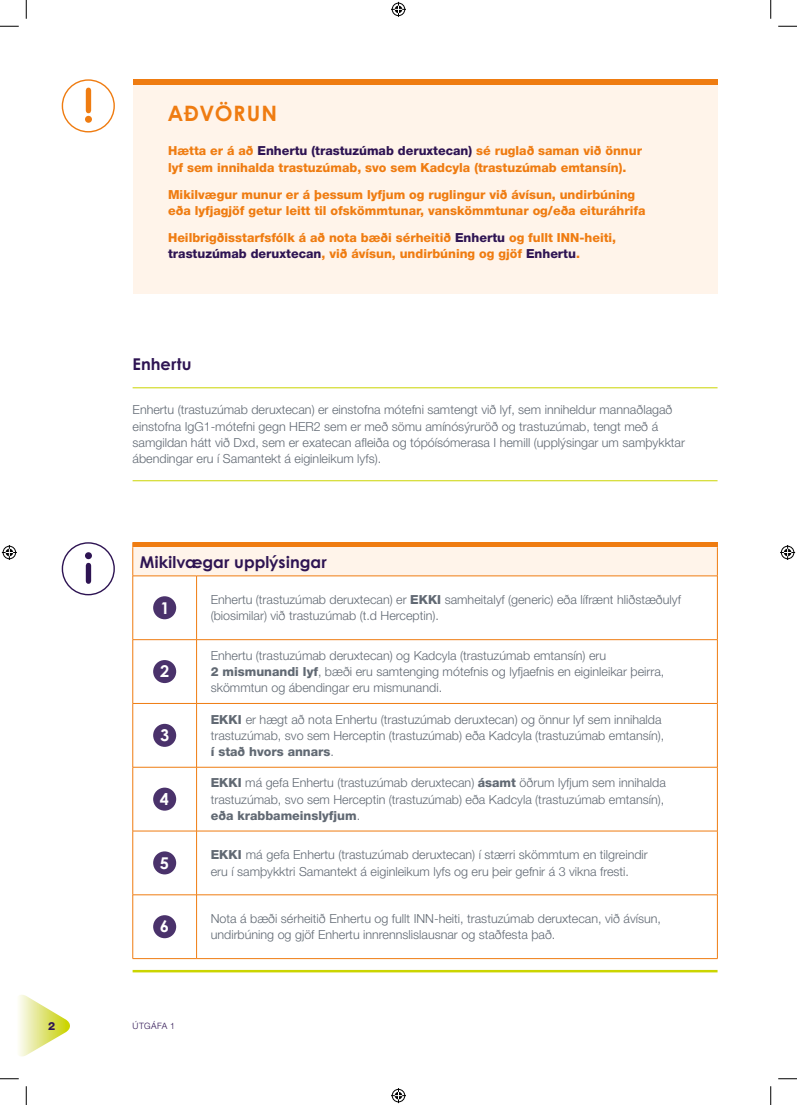
<style>
.page{position:relative;width:797px;height:1105px;background:#fff}
.page>*{position:absolute;margin:0;border:0;box-sizing:border-box;transform-origin:0 0}
.t1{font:700 21.25px "Century Gothic";letter-spacing:.045em;color:#ef7c11}
.t2{font:700 16.25px "Century Gothic";color:#2e1453}
.t3{font:700 16.25px "Century Gothic";color:#fff}
.t4{font:300 12.5px/16.2px "Helvetica Neue LT Pro";color:#616973}
.t5{font:800 12.5px/16.2px "Helvetica Neue LT Pro";color:#ef7c11}
.t6{font:800 11.25px "Helvetica Neue LT Pro";color:#2e1453}
.t7{font:300 8.75px "Helvetica Neue LT Pro";letter-spacing:.05em;color:#2e1453}
.s1{color:#2e1453}
.s2{font-weight:800}
</style>
<div class="page">
<hr style="left:133px;top:970px;width:584px;height:2px;background:#cbd500">
<svg style="left:18px;top:995px;width:52px;height:62px"></svg>
<div style="left:133px;top:79px;width:584px;height:215px;background:#fff4ea"></div>
<div style="left:133px;top:79px;width:584px;height:6px;background:#ef7c11"></div>
<hr style="left:133px;top:480px;width:584px;height:1px;background:#cbd500">
<hr style="left:133px;top:387px;width:584px;height:1px;background:#cbd500">
<div style="left:86px;top:565px;width:5px;height:16px;background:#2e1453"></div>
<div style="left:85px;top:552px;width:7px;height:7px;background:#2e1453;border-radius:50%"></div>
<div style="left:62px;top:542px;width:53px;height:53px;border:1px solid #2e1453;border-radius:50%"></div>
<div style="left:133px;top:542px;width:584px;height:5px;background:#ef7c11"></div>
<div style="left:133px;top:547px;width:584px;height:29px;background:#fff4ea"></div>
<svg style="left:197px;top:577px;width:520px;height:254px"></svg>
<hr style="left:133px;top:576px;width:63px;height:1px;background:#ef7c11">
<hr style="left:196px;top:576px;width:521px;height:1px;background:#ef7c11">
<hr style="left:132px;top:576px;width:1px;height:63px;background:#ef7c11">
<hr style="left:196px;top:576px;width:1px;height:63px;background:#ef7c11">
<hr style="left:717px;top:576px;width:1px;height:63px;background:#ef7c11">
<hr style="left:133px;top:639px;width:63px;height:1px;background:#ef7c11">
<hr style="left:132px;top:640px;width:1px;height:63px;background:#ef7c11">
<hr style="left:196px;top:639px;width:521px;height:1px;background:#ef7c11">
<hr style="left:196px;top:640px;width:1px;height:63px;background:#ef7c11">
<hr style="left:717px;top:640px;width:1px;height:63px;background:#ef7c11">
<hr style="left:133px;top:703px;width:63px;height:1px;background:#ef7c11">
<hr style="left:132px;top:704px;width:1px;height:63px;background:#ef7c11">
<hr style="left:196px;top:703px;width:521px;height:1px;background:#ef7c11">
<hr style="left:196px;top:704px;width:1px;height:63px;background:#ef7c11">
<hr style="left:717px;top:704px;width:1px;height:63px;background:#ef7c11">
<hr style="left:133px;top:767px;width:63px;height:1px;background:#ef7c11">
<hr style="left:132px;top:767px;width:1px;height:64px;background:#ef7c11">
<hr style="left:196px;top:767px;width:521px;height:1px;background:#ef7c11">
<hr style="left:196px;top:767px;width:1px;height:64px;background:#ef7c11">
<hr style="left:717px;top:767px;width:1px;height:64px;background:#ef7c11">
<hr style="left:133px;top:831px;width:63px;height:1px;background:#ef7c11">
<hr style="left:132px;top:831px;width:1px;height:64px;background:#ef7c11">
<hr style="left:196px;top:831px;width:521px;height:1px;background:#ef7c11">
<hr style="left:196px;top:831px;width:1px;height:64px;background:#ef7c11">
<hr style="left:717px;top:831px;width:1px;height:64px;background:#ef7c11">
<hr style="left:133px;top:895px;width:63px;height:1px;background:#ef7c11">
<hr style="left:132px;top:895px;width:1px;height:63px;background:#ef7c11">
<hr style="left:196px;top:895px;width:521px;height:1px;background:#ef7c11">
<hr style="left:196px;top:895px;width:1px;height:63px;background:#ef7c11">
<hr style="left:717px;top:895px;width:1px;height:63px;background:#ef7c11">
<hr style="left:133px;top:958px;width:63px;height:1px;background:#ef7c11">
<hr style="left:196px;top:958px;width:521px;height:1px;background:#ef7c11">
<svg style="left:132px;top:542px;width:1px;height:34px"></svg>
<svg style="left:717px;top:542px;width:1px;height:34px"></svg>
<div style="left:153px;top:596px;width:23px;height:23px;background:#4a326b;border-radius:50%"></div>
<div style="left:153px;top:660px;width:23px;height:23px;background:#4a326b;border-radius:50%"></div>
<div style="left:153px;top:724px;width:23px;height:23px;background:#4a326b;border-radius:50%"></div>
<div style="left:153px;top:788px;width:23px;height:23px;background:#4a326b;border-radius:50%"></div>
<div style="left:153px;top:851px;width:23px;height:23px;background:#4a326b;border-radius:50%"></div>
<div style="left:153px;top:915px;width:23px;height:23px;background:#4a326b;border-radius:50%"></div>
<div style="left:86px;top:90px;width:5px;height:21px;background:#ef7c11"></div>
<div style="left:85px;top:116px;width:7px;height:7px;background:#ef7c11;border-radius:50%"></div>
<div style="left:62px;top:79px;width:53px;height:53px;border:1px solid #ef7c11;border-radius:50%"></div>
<svg style="left:0;top:25px;width:19px;height:2px"></svg>
<svg style="left:778px;top:25px;width:19px;height:2px"></svg>
<svg style="left:0;top:1078px;width:19px;height:1px"></svg>
<svg style="left:778px;top:1078px;width:19px;height:1px"></svg>
<svg style="left:25px;top:0;width:2px;height:19px"></svg>
<svg style="left:25px;top:1086px;width:2px;height:19px"></svg>
<svg style="left:770px;top:0;width:1px;height:19px"></svg>
<svg style="left:770px;top:1086px;width:1px;height:19px"></svg>
<svg style="left:391px;top:2px;width:15px;height:15px"></svg>
<svg style="left:391px;top:1088px;width:15px;height:15px"></svg>
<svg style="left:2px;top:545px;width:15px;height:15px"></svg>
<svg style="left:780px;top:545px;width:15px;height:15px"></svg>
<h1 class="t1" style="left:168px;top:100px;width:111px">AÐVÖRUN</h1>
<p class="t5" style="left:168px;top:143px;width:475px">Hætta er á að <span class="s1">Enhertu (trastuzúmab deruxtecan)</span> sé ruglað saman við önnur lyf sem innihalda trastuzúmab, svo sem Kadcyla (trastuzúmab emtansín).</p>
<p class="t5" style="left:168px;top:186px;width:479px">Mikilvægur munur er á þessum lyfjum og ruglingur við ávísun, undirbúning eða lyfjagjöf getur leitt til ofskömmtunar, vanskömmtunar og/eða eituráhrifa</p>
<p class="t5" style="left:168px;top:229px;width:449px">Heilbrigðisstarfsfólk á að nota bæði sérheitið <span class="s1">Enhertu</span> og fullt INN-heiti, <span class="s1">trastuzúmab deruxtecan</span>, við ávísun, undirbúning og gjöf <span class="s1">Enhertu</span>.</p>
<h2 class="t2" style="left:133px;top:353px;width:60px">Enhertu</h2>
<p class="t4" style="left:133px;top:402px;width:554px">Enhertu (trastuzúmab deruxtecan) er einstofna mótefni samtengt við lyf, sem inniheldur mannaðlagað einstofna IgG1-mótefni gegn HER2 sem er með sömu amínósýruröð og trastuzúmab, tengt með á samgildan hátt við Dxd, sem er exatecan afleiða og tópóísómerasa I hemill (upplýsingar um samþykktar ábendingar eru í Samantekt á eiginleikum lyfs).</p>
<h2 class="t2" style="left:140px;top:551px;width:189px">Mikilvægar upplýsingar</h2>
<h2 class="t3" style="left:160px;top:597px;width:11px">1</h2>
<p class="t4" style="left:211px;top:591px;width:471px">Enhertu (trastuzúmab deruxtecan) er <span class="s2">EKKI</span> samheitalyf (generic) eða lífrænt hliðstæðulyf (biosimilar) við trastuzúmab (t.d Herceptin).</p>
<h2 class="t3" style="left:160px;top:661px;width:11px">2</h2>
<h2 class="t3" style="left:160px;top:724px;width:11px">3</h2>
<h2 class="t3" style="left:160px;top:788px;width:11px">4</h2>
<p class="t4" style="left:211px;top:647px;width:455px">Enhertu (trastuzúmab deruxtecan) og Kadcyla (trastuzúmab emtansín) eru<br><span class="s2">2 mismunandi lyf</span>, bæði eru samtenging mótefnis og lyfjaefnis en eiginleikar þeirra, skömmtun og ábendingar eru mismunandi.</p>
<p class="t4" style="left:211px;top:711px;width:455px"><span class="s2">EKKI</span> er hægt að nota Enhertu (trastuzúmab deruxtecan) og önnur lyf sem innihalda trastuzúmab, svo sem Herceptin (trastuzúmab) eða Kadcyla (trastuzúmab emtansín), <span class="s2">í stað hvors annars</span>.</p>
<p class="t4" style="left:211px;top:774px;width:456px"><span class="s2">EKKI</span> má gefa Enhertu (trastuzúmab deruxtecan) <span class="s2">ásamt</span> öðrum lyfjum sem innihalda trastuzúmab, svo sem Herceptin (trastuzúmab) eða Kadcyla (trastuzúmab emtansín), <span class="s2">eða krabbameinslyfjum</span>.</p>
<h2 class="t3" style="left:160px;top:852px;width:11px">5</h2>
<p class="t4" style="left:211px;top:846px;width:438px"><span class="s2">EKKI</span> má gefa Enhertu (trastuzúmab deruxtecan) í stærri skömmtum en tilgreindir eru í samþykktri Samantekt á eiginleikum lyfs og eru þeir gefnir á 3 vikna fresti.</p>
<h2 class="t3" style="left:160px;top:916px;width:11px">6</h2>
<p class="t4" style="left:211px;top:910px;width:452px">Nota á bæði sérheitið Enhertu og fullt INN-heiti, trastuzúmab deruxtecan, við ávísun, undirbúning og gjöf Enhertu innrennslislausnar og staðfesta það.</p>
<p class="t6" style="left:48px;top:1019px;width:9px">2</p>
<p class="t7" style="left:133px;top:1020px;width:44px">ÚTGÁFA 1</p>
</div>
